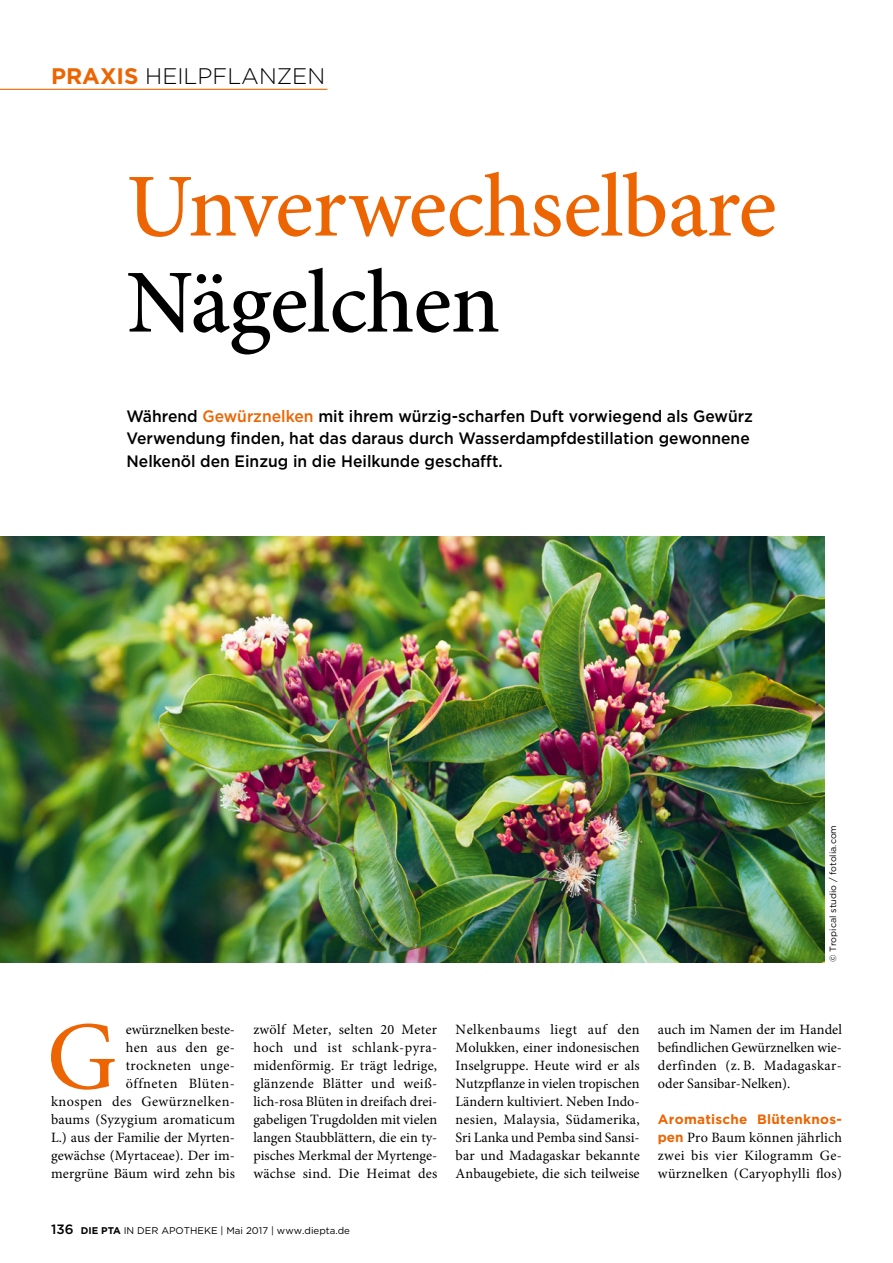
<style>
.page{position:relative;width:893px;height:1263px;background:#fff}
.page>*{position:absolute;margin:0;border:0;box-sizing:border-box;transform-origin:0 0}
.Praxis_Grundtext_Ini{font:97.2px "Minion Pro";color:#ec6502}
.Praxis_Titel{font:500 90px/96px "Minion Pro";letter-spacing:-.015em;color:#ec6502}
.t1{font:300 22.5px "Gotham";color:#000}
.Praxis_Vorspann{font:500 16.5px/22.5px "Gotham";color:#000;scale:.95 1}
.Praxis_Grundtext_Ini-2{font:14.25px/18px "Minion Pro";letter-spacing:.01em;color:#000;text-align:justify}
.Praxis_Grundtext{font:14.25px/18px "Minion Pro";letter-spacing:.025em;color:#000;text-align:justify}
.Praxis_Grundtext-2{font:700 13.5px "Gotham";letter-spacing:.02em;color:#ec6502}
.t2{font:9.75px "Gotham";color:#000}
.Praxis_Bildquelle{font:9px "Gotham";color:#000}
.s1{font-weight:700;color:#ec6502}
.s2{color:#000}
.s3{color:#ec6502}
.s4{font-family:"Gotham";font-weight:700;font-size:13.5px;color:#ec6502}
.s5{font-weight:500;font-size:13.5px}
.s6{font-weight:700}
</style>
<div class="page">
<img style="left:0;top:536px;width:824px;height:426px">
<hr style="left:0;top:89px;width:327px;height:1px;background:#ec6502">
<p class="t1" style="left:51px;top:62px;width:276px"><span class="s1">PRAXIS</span> HEILPFLANZEN</p>
<p class="Praxis_Titel" style="left:126px;top:159px;width:652px">Unverwechselbare<br><span class="s2">Nägelchen</span></p>
<p class="Praxis_Vorspann" style="left:126px;top:405px;width:661px">Während <span class="s3">Gewürznelken</span> mit ihrem würzig-scharfen Duft vorwiegend als Gewürz<br>Verwendung finden, hat das daraus durch Wasserdampfdestillation gewonnene<br>Nelkenöl den Einzug in die Heilkunde geschafft.</p>
<p class="Praxis_Bildquelle" style="left:827px;top:962px;width:139px;rotate:-90deg">© Tropical studio / fotolia.com</p>
<p class="Praxis_Grundtext_Ini" style="left:47px;top:992px;width:72px">G</p>
<p class="Praxis_Grundtext_Ini-2" style="left:51px;top:1021px;width:186px;text-align:right">ewürznelken beste-<br>hen aus den ge-<br>trockneten unge-<br>öffneten Blüten-<br>knospen des Gewürznelken&shy;baums (Syzygium aromaticum<br>L.) aus der Familie der Myrten&shy;gewächse (Myrtaceae). Der im&shy;mergrüne Bäum wird zehn bis</p>
<p class="Praxis_Grundtext_Ini-2" style="left:253px;top:1021px;width:186px">zwölf Meter, selten 20 Meter hoch und ist schlank-pyra&shy;midenförmig. Er trägt ledrige, glänzende Blätter und weiß&shy;lich-rosa Blüten in dreifach drei&shy;gabeligen Trugdolden mit vielen langen Staubblättern, die ein ty&shy;pisches Merkmal der Myrtenge&shy;wächse sind. Die Heimat des</p>
<p class="Praxis_Grundtext_Ini-2" style="left:456px;top:1021px;width:186px">Nelkenbaums liegt auf den Molukken, einer indonesischen Inselgruppe. Heute wird er als Nutzpflanze in vielen tropischen Ländern kultiviert. Neben Indo&shy;nesien, Malaysia, Südamerika, Sri Lanka und Pemba sind Sansi&shy;bar und Madagaskar bekannte Anbaugebiete, die sich teilweise</p>
<p class="Praxis_Grundtext_Ini-2" style="left:658px;top:1021px;width:186px">auch im Namen der im Handel befindlichen Gewürznelken wie&shy;derfinden (z. B. Madagaskar&shy;oder Sansibar-Nelken).</p>
<p class="Praxis_Grundtext-2" style="left:658px;top:1110px;width:186px">Aromatische Blütenknos-</p>
<p class="Praxis_Grundtext" style="left:658px;top:1129px;width:186px"><span class="s4">pen</span> Pro Baum können jährlich zwei bis vier Kilogramm Ge&shy;würznelken (Caryophylli flos)</p>
<p class="t2" style="left:51px;top:1224px;width:301px"><span class="s5">136</span> <span class="s6">DIE PTA</span> IN DER APOTHEKE | Mai 2017 | www.diepta.de</p>
</div>
